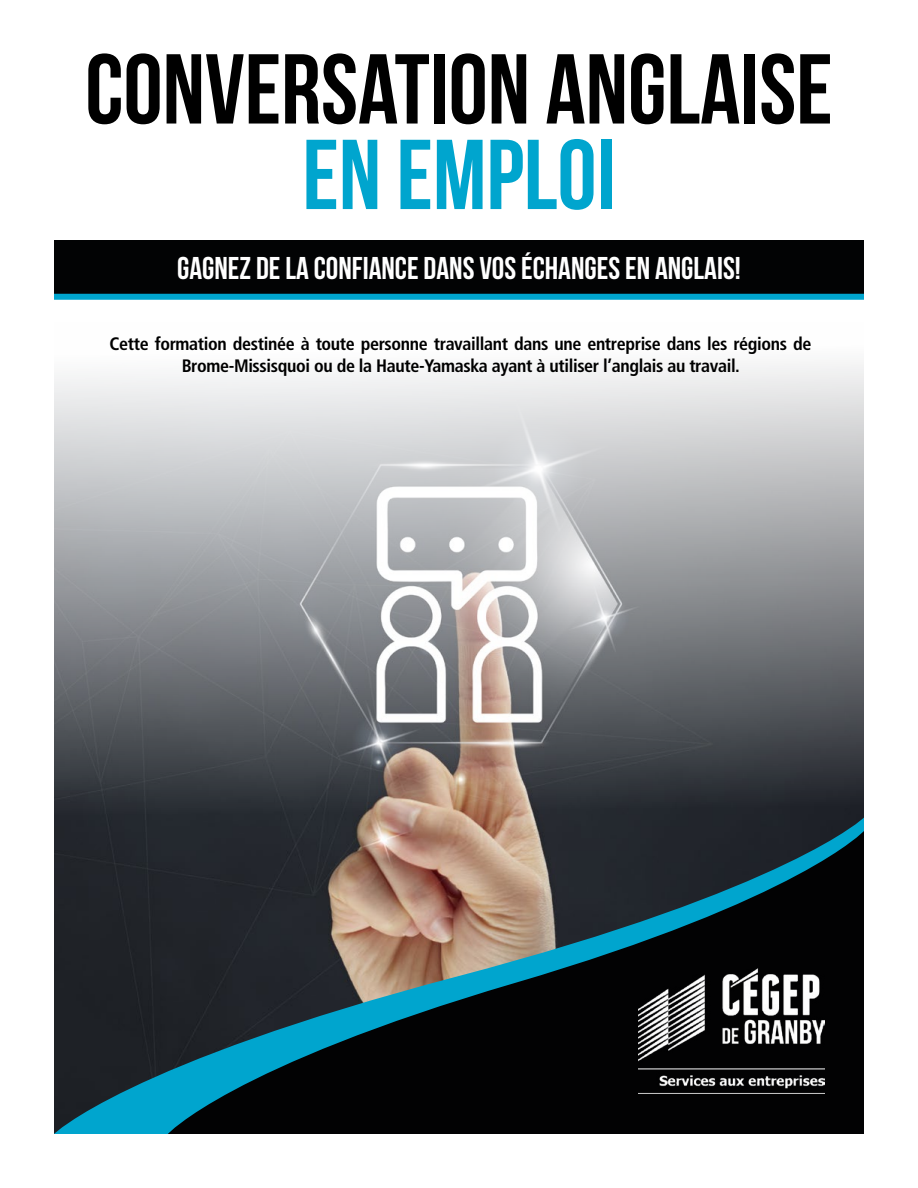
<style>
.page{position:relative;width:918px;height:1188px;background:#fff}
.page>*{position:absolute;margin:0;border:0;box-sizing:border-box;transform-origin:0 0}
.t1{font:99px "Bebas Neue";color:#000}
.t2{font:99px "Bebas Neue";color:#00a5ce}
.t3{font:31.5px "Bebas Neue";color:#fff}
.t4{font:700 condensed 18px/21.6px "Frutiger LT Std";letter-spacing:-.02em;color:#000;text-align:center}
</style>
<div class="page">
<div style="left:54px;top:240px;width:810px;height:54px;background:#020304"></div>
<div style="left:54px;top:294px;width:810px;height:6px;background:#00a5ce"></div>
<img style="left:54px;top:364px;width:810px;height:454px">
<svg style="left:54px;top:818px;width:810px;height:316px;background:#25343c"></svg>
<svg style="left:168px;top:831px;width:696px;height:303px;background:#293437"></svg>
<img style="left:639px;top:969px;width:185px;height:125px">
<h1 class="t1" style="left:85px;top:35px;width:749px">CONVERSATION ANGLAISE</h1>
<h1 class="t2" style="left:302px;top:121px;width:314px">EN EMPLOI</h1>
<h2 class="t3" style="left:177px;top:251px;width:565px">GAGNEZ DE LA CONFIANCE DANS VOS ÉCHANGES EN ANGLAIS!</h2>
<p class="t4" style="left:110px;top:333px;width:703px">Cette formation destinée à toute personne travaillant dans une entreprise dans les régions de<br>Brome-Missisquoi ou de la Haute-Yamaska ayant à utiliser l’anglais au travail.</p>
</div>
